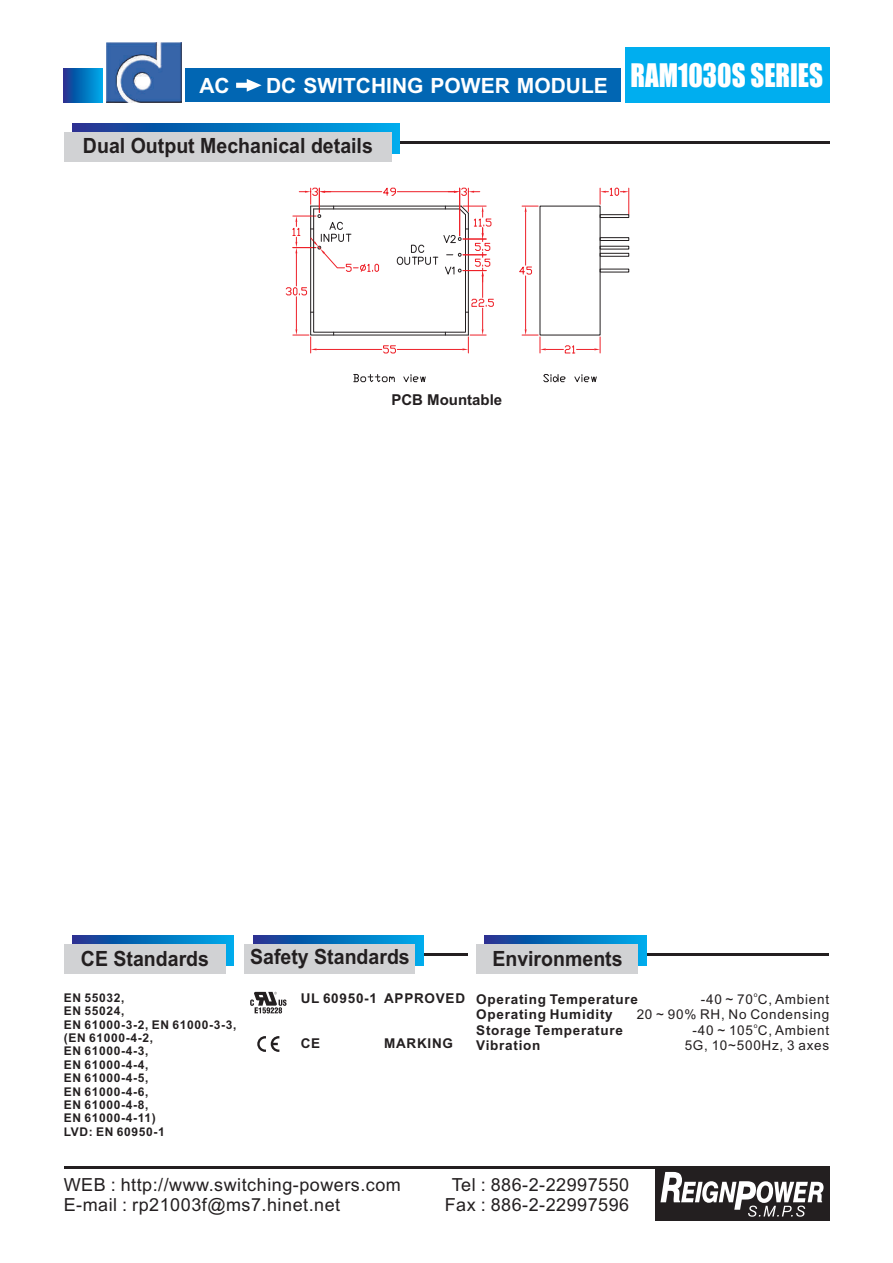
<style>
.page{position:relative;width:893px;height:1263px;background:#fff}
.page>*{position:absolute;margin:0;border:0;box-sizing:border-box;transform-origin:0 0}
.t1{font:30px "Impact";color:#fff;scale:.9 1}
.t2{font:700 21px "Arial";color:#231f20;scale:.93 1}
.t3{font:700 21px "Arial";color:#fff}
.t4{font:18px/20.1px "Arial";letter-spacing:.03em;color:#231f20}
.t5{font:700 15px "Arial";color:#231f20}
.t6{font:700 13.5px "Arial";letter-spacing:.055em;color:#231f20}
.t7{font:13.5px "Arial";letter-spacing:.055em;color:#231f20}
.t8{font:700 12px/13.4px "Arial";letter-spacing:.055em;color:#231f20}
.t9{font:6.75px "Arial";color:#231f20}
</style>
<div class="page">
<div style="left:625px;top:47px;width:204px;height:55px;background:#00aeef"></div>
<img style="left:106px;top:43px;width:75px;height:59px">
<svg style="left:64px;top:68px;width:38px;height:34px"></svg>
<div style="left:185px;top:68px;width:436px;height:34px;background:#0166b3"></div>
<svg style="left:236px;top:79px;width:26px;height:13px"></svg>
<div style="left:655px;top:1168px;width:174px;height:52px;background:#231f20"></div>
<svg style="left:660px;top:1172px;width:163px;height:45px"></svg>
<hr style="left:64px;top:1166px;width:765px;height:2px;background:#231f20">
<hr style="left:476px;top:954px;width:353px;height:2px;background:#231f20">
<hr style="left:244px;top:954px;width:224px;height:2px;background:#231f20">
<svg style="left:485px;top:935px;width:161px;height:30px;background:#0676c1"></svg>
<div style="left:476px;top:944px;width:162px;height:30px;background:#d1d2d4"></div>
<svg style="left:72px;top:935px;width:162px;height:30px;background:#0877c1"></svg>
<div style="left:64px;top:944px;width:161px;height:30px;background:#d1d2d4"></div>
<svg style="left:253px;top:935px;width:170px;height:30px;background:#0675c1"></svg>
<div style="left:244px;top:944px;width:171px;height:30px;background:#d1d2d4"></div>
<hr style="left:525px;top:212px;width:1px;height:53px;background:#ee2028">
<hr style="left:525px;top:276px;width:1px;height:53px;background:#ee2028">
<svg style="left:522px;top:206px;width:16px;height:6px"></svg>
<svg style="left:519px;top:265px;width:13px;height:10px"></svg>
<svg style="left:522px;top:329px;width:79px;height:25px"></svg>
<svg style="left:600px;top:187px;width:29px;height:27px"></svg>
<svg style="left:353px;top:374px;width:42px;height:9px"></svg>
<svg style="left:403px;top:374px;width:23px;height:9px"></svg>
<svg style="left:543px;top:374px;width:23px;height:8px"></svg>
<svg style="left:574px;top:374px;width:23px;height:9px"></svg>
<div style="left:600px;top:214px;width:29px;height:4px;border:1px solid #231f20"></div>
<div style="left:600px;top:237px;width:29px;height:4px;border:1px solid #231f20"></div>
<div style="left:600px;top:253px;width:29px;height:4px;border:1px solid #231f20"></div>
<svg style="left:285px;top:187px;width:209px;height:167px"></svg>
<hr style="left:64px;top:141px;width:765px;height:3px;background:#231f20">
<svg style="left:72px;top:123px;width:328px;height:30px;background:#0874bf"></svg>
<div style="left:64px;top:132px;width:327px;height:30px;background:#d1d2d4"></div>
<svg style="left:257px;top:1036px;width:22px;height:16px"></svg>
<svg style="left:250px;top:992px;width:37px;height:21px"></svg>
<h2 class="t3" style="left:199px;top:77px;width:32px">AC</h2>
<h2 class="t3" style="left:266px;top:77px;width:343px">DC SWITCHING POWER MODULE</h2>
<h2 class="t2" style="left:83px;top:137px;width:313px">Dual Output Mechanical details</h2>
<h1 class="t1" style="left:631px;top:63px;width:215px">RAM1030S SERIES</h1>
<p class="t5" style="left:391px;top:394px;width:112px">PCB Mountable</p>
<h2 class="t2" style="left:250px;top:949px;width:173px">Safety Standards</h2>
<h2 class="t2" style="left:81px;top:951px;width:139px">CE Standards</h2>
<h2 class="t2" style="left:492px;top:951px;width:142px">Environments</h2>
<p class="t8" style="left:64px;top:992px;width:174px">EN 55032,<br>EN 55024,<br>EN 61000-3-2, EN 61000-3-3, (EN 61000-4-2,<br>EN 61000-4-3,<br>EN 61000-4-4,<br>EN 61000-4-5,<br>EN 61000-4-6,<br>EN 61000-4-8,<br>EN 61000-4-11)<br>LVD: EN 60950-1</p>
<p class="t6" style="left:301px;top:993px;width:166px">UL 60950-1 APPROVED</p>
<p class="t6" style="left:301px;top:1038px;width:21px">CE</p>
<p class="t6" style="left:384px;top:1038px;width:70px">MARKING</p>
<p class="t9" style="left:754px;top:992px;width:5px">o</p>
<p class="t6" style="left:476px;top:994px;width:163px">Operating Temperature</p>
<p class="t7" style="left:701px;top:994px;width:130px">-40 ~ 70 C, Ambient</p>
<p class="t6" style="left:476px;top:1009px;width:138px">Operating Humidity</p>
<p class="t7" style="left:637px;top:1009px;width:194px">20 ~ 90% RH, No Condensing</p>
<p class="t9" style="left:754px;top:1023px;width:5px">o</p>
<p class="t6" style="left:476px;top:1025px;width:148px">Storage Temperature</p>
<p class="t7" style="left:693px;top:1025px;width:138px">-40 ~ 105 C, Ambient</p>
<p class="t6" style="left:476px;top:1040px;width:66px">Vibration</p>
<p class="t7" style="left:685px;top:1040px;width:146px">5G, 10~500Hz, 3 axes</p>
<h3 class="t4" style="left:64px;top:1176px;width:339px">WEB : http://www.switching-powers.com<br>E-mail : rp21003f@ms7.hinet.net</h3>
<h3 class="t4" style="left:452px;top:1176px;width:179px">Tel : 886-2-22997550</h3>
<h3 class="t4" style="left:445px;top:1196px;width:186px">Fax : 886-2-22997596</h3>
</div>
